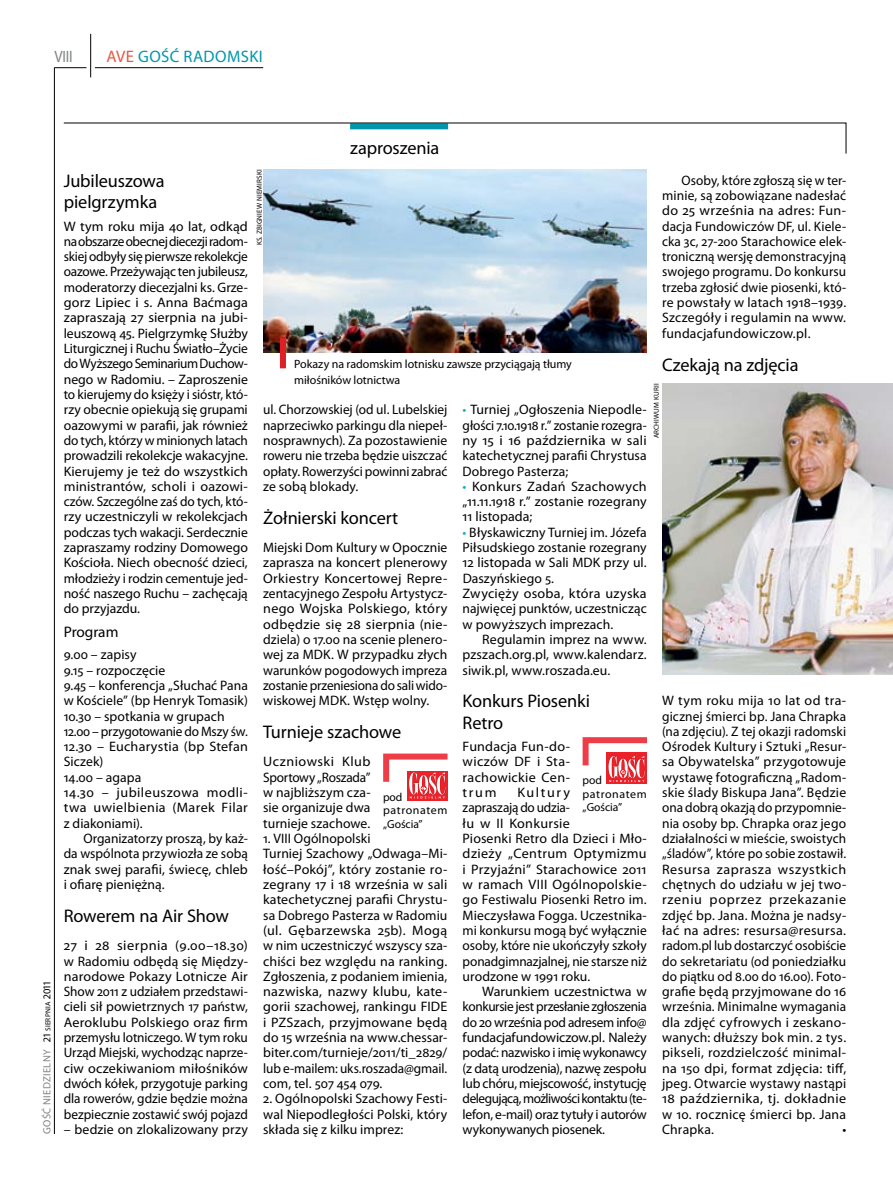
<style>
.page{position:relative;width:893px;height:1191px;background:#fff}
.page>*{position:absolute;margin:0;border:0;box-sizing:border-box;transform-origin:0 0}
.t1{font:18.3px/21.6px "Myriad Pro";letter-spacing:-.01em;color:#000}
.t2{font:16.65px "Myriad Pro";letter-spacing:.025em;color:#0096ab}
.t3{font:16.5px "Myriad Pro";color:#808285;scale:.9 1}
.t4{font:15.3px "Myriad Pro";color:#000}
.t5{font:13.95px "Myriad Pro";letter-spacing:.02em;color:#000}
.t6{font:13.65px/15.3px "Myriad Pro";letter-spacing:.005em;color:#000;text-align:justify}
.t7{font:12px/15.3px "Myriad Pro";letter-spacing:-.005em;color:#000}
.t8{font:11.7px/13.5px "Myriad Pro";letter-spacing:.04em;color:#000}
.t9{font:10.5px "Myriad Pro";letter-spacing:.03em;color:#808285}
.t10{font:7.35px "Myriad Pro";letter-spacing:.03em;color:#000}
.t11{font:7.2px "Myriad Pro";letter-spacing:.02em;color:#000}
.s1{color:#e55843}
.s2{font-size:10.5px}
.s3{font-size:13.95px}
.s4{font-size:13.65px}
.s5{color:#12adbf}
</style>
<div class="page">
<hr style="left:54px;top:67px;width:1px;height:1067px;background:#000">
<hr style="left:90px;top:34px;width:1px;height:43px;background:#000">
<hr style="left:54px;top:67px;width:32px;height:1px;background:#000">
<hr style="left:95px;top:67px;width:168px;height:1px;background:#000">
<svg style="left:63px;top:123px;width:783px;height:31px"></svg>
<svg style="left:407px;top:798px;width:40px;height:2px"></svg>
<svg style="left:383px;top:753px;width:65px;height:45px"></svg>
<img style="left:263px;top:169px;width:384px;height:184px">
<div style="left:280px;top:338px;width:6px;height:30px;background:#df1f26"></div>
<div style="left:606px;top:753px;width:41px;height:31px;background:#ed2129"></div>
<svg style="left:582px;top:737px;width:65px;height:45px"></svg>
<img style="left:662px;top:384px;width:231px;height:290px">
<p class="t3" style="left:54px;top:46px;width:22px">VIII</p>
<p class="t2" style="left:107px;top:46px;width:130px"><span class="s1">Ave</span> gość radomski</p>
<h1 class="t1" style="left:350px;top:137px;width:91px">zaproszenia</h1>
<p class="t10" style="left:44px;top:1042px;width:62px;rotate:-90deg"><span class="s2">21</span> sierpnia <span class="s2">2011</span></p>
<p class="t9" style="left:41px;top:1133px;width:86px;rotate:-90deg">Gość Niedzielny</p>
<h1 class="t1" style="left:64px;top:170px;width:102px">Jubileuszowa pielgrzymka</h1>
<p class="t6" style="left:64px;top:218px;width:186px">W tym roku mija 40 lat, odkąd na obszarze obecnej diecezji radom&shy;skiej odbyły się pierwsze rekolekcje oazowe. Przeżywając ten jubileusz, moderatorzy diecezjalni ks. Grze&shy;gorz Lipiec i s. Anna Baćmaga zapraszają <span class="s3">27 sierpnia</span> na jubi&shy;leuszową 45. Pielgrzymkę Służby Liturgicznej i Ruchu Światło–Życie do Wyższego Seminarium Duchow&shy;nego w Radomiu. – Zaproszenie to kierujemy do księży i sióstr, któ&shy;rzy obecnie opiekują się grupami oazowymi w parafii, jak również do tych, którzy w minionych latach prowadzili rekolekcje wakacyjne.<br>Kierujemy je też do wszystkich ministrantów, scholi i oazowi&shy;czów. Szczególne zaś do tych, któ&shy;rzy uczestniczyli w rekolekcjach podczas tych wakacji. Serdecznie zapraszamy rodziny Domowego Kościoła. Niech obecność dzieci, młodzieży i rodzin cementuje jed&shy;ność naszego Ruchu – zachęcają do przyjazdu.</p>
<p class="t4" style="left:64px;top:623px;width:56px">Program</p>
<p class="t6" style="left:64px;top:647px;width:186px;text-align:left">9.00 – zapisy<br>9.15 – rozpoczęcie<br>9.45 – konferencja „Słuchać Pana w Kościele” (bp Henryk Tomasik)<br>10.30 – spotkania w grupach<br>12.00 – przygotowanie do Mszy św.<br>12.30 – Eucharystia (bp Stefan<br>Siczek)<br>14.00 – agapa<br>14.30 – jubileuszowa modli&shy;twa uwielbienia (Marek Filar z diakoniami).</p>
<p class="t6" style="left:64px;top:830px;width:186px;text-indent:20px">Organizatorzy proszą, by każ&shy;da wspólnota przywiozła ze sobą znak swej parafii, świecę, chleb i ofiarę pieniężną.</p>
<h1 class="t1" style="left:64px;top:904px;width:167px">Rowerem na Air Show</h1>
<p class="t5" style="left:64px;top:937px;width:186px">27 i 28 sierpnia <span class="s4">(9.00–18.30)</span></p>
<p class="t6" style="left:64px;top:953px;width:186px">w Radomiu odbędą się Między&shy;narodowe Pokazy Lotnicze Air Show 2011 z udziałem przedstawi&shy;cieli sił powietrznych 17 państw, Aeroklubu Polskiego oraz firm przemysłu lotniczego. W tym roku Urząd Miejski, wychodząc naprze&shy;ciw oczekiwaniom miłośników dwóch kółek, przygotuje parking dla rowerów, gdzie będzie można bezpiecznie zostawić swój pojazd</p>
<p class="t6" style="left:64px;top:1121px;width:186px">– bedzie on zlokalizowany przy</p>
<p class="t11" style="left:255px;top:245px;width:77px;rotate:-90deg">Ks. Zbigniew Niemirski</p>
<p class="t6" style="left:662px;top:172px;width:186px;text-indent:20px">Osoby, które zgłoszą się w ter&shy;minie, są zobowiązane nadesłać do <span class="s3">25 września</span> na adres: Fun&shy;dacja Fundowiczów DF, ul. Kiele&shy;cka 3c, 27-200 Starachowice elek&shy;troniczną wersję demonstracyjną swojego programu. Do konkursu trzeba zgłosić dwie piosenki, któ&shy;re powstały w latach 1918–1939.<br>Szczegóły i regulamin na www. fundacjafundowiczow.pl.</p>
<h1 class="t1" style="left:662px;top:353px;width:138px">Czekają na zdjęcia</h1>
<p class="t7" style="left:294px;top:356px;width:279px">Pokazy na radomskim lotnisku zawsze przyciągają tłumy miłośników lotnictwa</p>
<p class="t11" style="left:652px;top:438px;width:55px;rotate:-90deg">Archiwum Kurii</p>
<p class="t6" style="left:263px;top:402px;width:186px">ul. Chorzowskiej (od ul. Lubelskiej naprzeciwko parkingu dla niepeł&shy;nosprawnych). Za pozostawienie roweru nie trzeba będzie uiszczać opłaty. Rowerzyści powinni zabrać ze sobą blokady.</p>
<h1 class="t1" style="left:263px;top:506px;width:136px">Żołnierski koncert</h1>
<p class="t6" style="left:263px;top:539px;width:186px">Miejski Dom Kultury w Opocznie zaprasza na koncert plenerowy Orkiestry Koncertowej Repre&shy;zentacyjnego Zespołu Artystycz&shy;nego Wojska Polskiego, który odbędzie się <span class="s3">28 sierpnia</span> (nie&shy;dziela) o 17.00 na scenie plenero&shy;wej za MDK. W przypadku złych warunków pogodowych impreza zostanie przeniesiona do sali wido&shy;wiskowej MDK. Wstęp wolny.</p>
<h1 class="t1" style="left:263px;top:721px;width:139px">Turnieje szachowe</h1>
<p class="t6" style="left:263px;top:754px;width:109px">Uczniowski Klub Sportowy „Roszada” w najbliższym cza&shy;sie organizuje dwa turnieje szachowe.</p>
<p class="t6" style="left:263px;top:830px;width:186px;text-align:left">1. VIII Ogólnopolski<br>Turniej Szachowy „Odwaga–Mi&shy;łość–Pokój”, który zostanie ro-</p>
<p class="t5" style="left:263px;top:875px;width:186px"><span class="s4">zegrany</span> 17 i 18 września <span class="s4">w sali</span></p>
<p class="t6" style="left:263px;top:892px;width:186px;text-align:left">katechetycznej parafii Chrystu&shy;sa Dobrego Pasterza w Radomiu (ul. Gębarzewska 25b). Mogą w nim uczestniczyć wszyscy sza&shy;chiści bez względu na ranking.<br>Zgłoszenia, z podaniem imienia, nazwiska, nazwy klubu, kate&shy;gorii szachowej, rankingu FIDE<br>i PZSzach, przyjmowane będą do <span class="s3">15 września</span> na www.chessar&shy;biter.com/turnieje/2011/ti_2829/ lub e-mailem: uks.roszada@gmail. com, tel. 507 454 079.</p>
<p class="t6" style="left:263px;top:1091px;width:186px">2. Ogólnopolski Szachowy Festi&shy;wal Niepodległości Polski, który składa się z kilku imprez:</p>
<p class="t6" style="left:463px;top:402px;width:186px"><span class="s5">•</span> Turniej „Ogłoszenia Niepodle&shy;głości 7.10.1918 r.” zostanie rozegra-</p>
<p class="t5" style="left:463px;top:431px;width:186px"><span class="s4">ny</span> 15 i 16 października <span class="s4">w sali</span></p>
<p class="t6" style="left:463px;top:448px;width:186px">katechetycznej parafii Chrystusa<br>Dobrego Pasterza;</p>
<p class="t6" style="left:463px;top:478px;width:186px"><span class="s5">•</span> Konkurs Zadań Szachowych „11.11.1918 r.” zostanie rozegrany</p>
<p class="t5" style="left:463px;top:508px;width:71px">11 listopada<span class="s4">;</span></p>
<p class="t6" style="left:463px;top:524px;width:186px;text-align:left"><span class="s5">•</span> Błyskawiczny Turniej im. Józefa<br>Piłsudskiego zostanie rozegrany<br><span class="s3">12 listopada</span> w Sali MDK przy ul.<br>Daszyńskiego 5.<br>Zwycięży osoba, która uzyska najwięcej punktów, uczestnicząc w powyższych imprezach.</p>
<p class="t6" style="left:463px;top:631px;width:186px;text-indent:20px">Regulamin imprez na www. pzszach.org.pl, www.kalendarz. siwik.pl, www.roszada.eu.</p>
<h1 class="t1" style="left:463px;top:690px;width:129px">Konkurs Piosenki<br>Retro</h1>
<p class="t6" style="left:463px;top:738px;width:109px">Fundacja Fun-do&shy;wiczów DF i Sta&shy;rachowickie Cen&shy;trum</p>
<p class="t6" style="left:662px;top:693px;width:186px">W tym roku mija 10 lat od tra&shy;gicznej śmierci bp. Jana Chrapka (na zdjęciu). Z tej okazji radomski Ośrodek Kultury i Sztuki „Resur&shy;sa Obywatelska” przygotowuje wystawę fotograficzną „Radom&shy;skie ślady Biskupa Jana”. Będzie ona dobrą okazją do przypomnie&shy;nia osoby bp. Chrapka oraz jego działalności w mieście, swoistych „śladów”, które po sobie zostawił.<br>Resursa zaprasza wszystkich chętnych do udziału w jej two&shy;rzeniu poprzez przekazanie zdjęć bp. Jana. Można je nadsy&shy;łać na adres: resursa@resursa. radom.pl lub dostarczyć osobiście do sekretariatu (od poniedziałku do piątku od 8.00 do 16.00). Foto&shy;grafie będą przyjmowane do 16 września. Minimalne wymagania dla zdjęć cyfrowych i zeskano&shy;wanych: dłuższy bok min. 2 tys. pikseli, rozdzielczość minimal&shy;na 150 dpi, format zdjęcia: tiff, jpeg. Otwarcie wystawy nastąpi</p>
<p class="t5" style="left:662px;top:1090px;width:186px">18 października<span class="s4">, tj. dokładnie</span></p>
<p class="t6" style="left:662px;top:1106px;width:186px">w 10. rocznicę śmierci bp. Jana<br>Chrapka.</p>
<p class="t8" style="left:583px;top:773px;width:66px">pod patronatem „Gościa”</p>
<p class="t6" style="left:463px;top:784px;width:186px;text-align:left;text-indent:55px">Kultury<br>zapraszają do udzia-<br>łu w II Konkursie<br>Piosenki Retro dla Dzieci i Mło&shy;dzieży „Centrum Optymizmu i Przyjaźni” Starachowice 2011 w ramach VIII Ogólnopolskie&shy;go Festiwalu Piosenki Retro im.<br>Mieczysława Fogga. Uczestnika&shy;mi konkursu mogą być wyłącznie osoby, które nie ukończyły szkoły ponadgimnazjalnej, nie starsze niż urodzone w 1991 roku.</p>
<p class="t6" style="left:463px;top:983px;width:186px;text-indent:20px">Warunkiem uczestnictwa w konkursie jest przesłanie zgłoszenia do <span class="s3">20 września</span> pod adresem info@ fundacjafundowiczow.pl. Należy podać: nazwisko i imię wykonawcy (z datą urodzenia), nazwę zespołu lub chóru, miejscowość, instytucję delegującą, możliwości kontaktu (te&shy;lefon, e-mail) oraz tytuły i autorów wykonywanych piosenek.</p>
<p class="t8" style="left:383px;top:789px;width:66px">pod patronatem „Gościa”</p>
<p class="t6" style="left:842px;top:1121px;width:5px">•</p>
</div>
